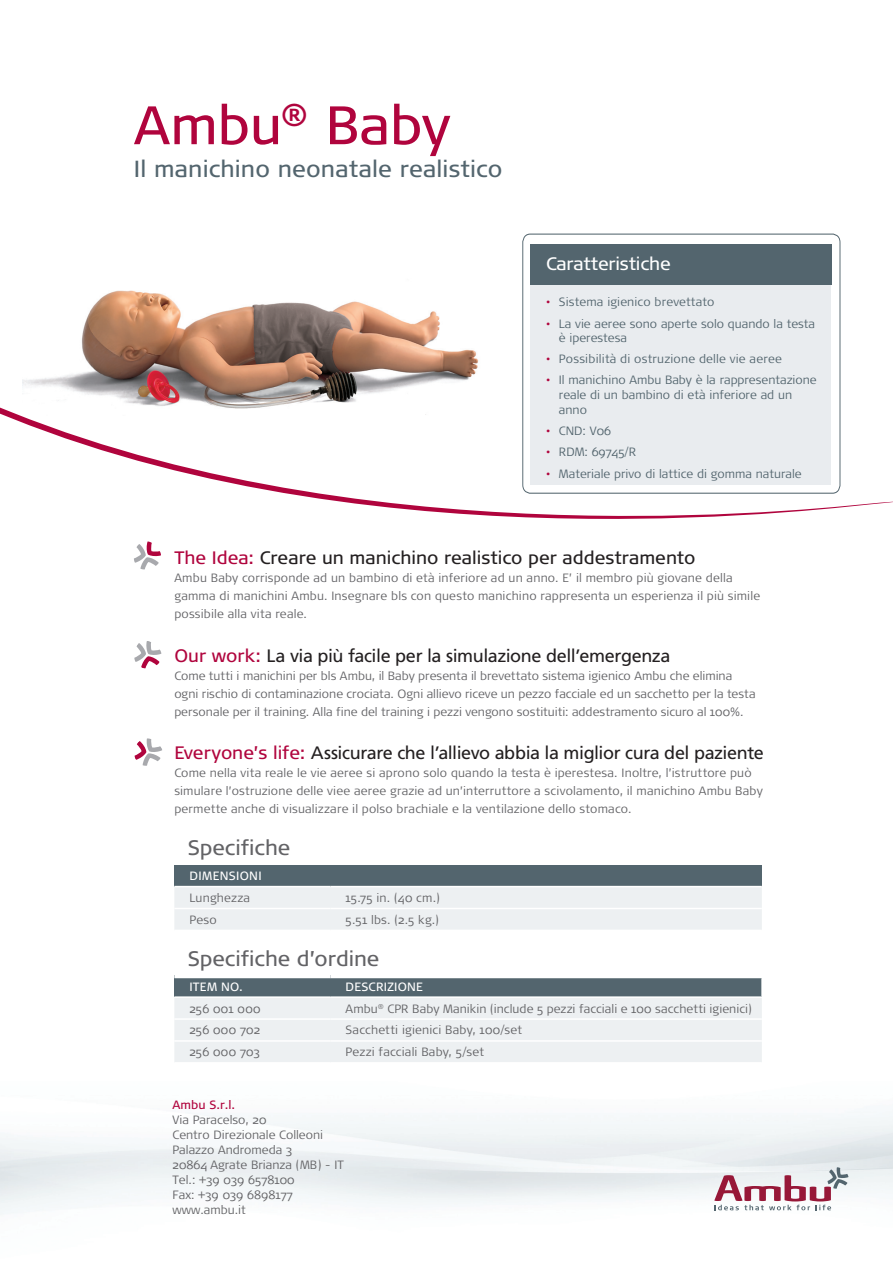
<style>
.page{position:relative;width:893px;height:1263px;background:#fff}
.page>*{position:absolute;margin:0;border:0;box-sizing:border-box;transform-origin:0 0}
.t1{font:54px "Signa OT";letter-spacing:-.01em;color:#b0043d}
.t2{font:23.25px "Signa OT";letter-spacing:.005em;color:#53656e}
.t3{font:21px "Signa OT";letter-spacing:-.005em;color:#636366}
.t4{font:18px "Frutiger";letter-spacing:-.025em;color:#231f20}
.t5{font:18px "Signa OT";color:#231f20}
.t6{font:18px "Signa OT";letter-spacing:-.01em;color:#fff}
.t7{font:300 12px/18px "Signa OT";letter-spacing:.01em;color:#636366}
.t8{font:300 12px/15px "Signa OT";color:#53656e}
.t9{font:12px "Signa OT";letter-spacing:.025em;color:#fff}
.t10{font:12px "Signa OT";color:#b0043d}
.s1{color:#b0043d}
.s2{font-family:"Signa OT";color:#b0043d}
</style>
<div class="page">
<img style="left:0;top:1112px;width:893px;height:103px">
<svg style="left:134px;top:541px;width:27px;height:28px"></svg>
<svg style="left:134px;top:641px;width:27px;height:27px"></svg>
<svg style="left:135px;top:738px;width:27px;height:28px"></svg>
<svg style="left:714px;top:1167px;width:134px;height:43px"></svg>
<img style="left:22px;top:290px;width:457px;height:112px">
<svg style="left:0;top:402px;width:893px;height:117px"></svg>
<div style="left:530px;top:270px;width:301px;height:215px;background:#e9ecef"></div>
<div style="left:530px;top:244px;width:302px;height:41px;background:#53656e"></div>
<div style="left:523px;top:234px;width:317px;height:259px;border:1px solid #53656e;border-radius:8px"></div>
<div style="left:174px;top:865px;width:588px;height:21px;background:#53656e"></div>
<div style="left:174px;top:887px;width:588px;height:43px;background:#edf0f2"></div>
<hr style="left:331px;top:908px;width:431px;height:1px;background:#fff">
<hr style="left:174px;top:908px;width:157px;height:1px;background:#fff">
<svg style="left:174px;top:978px;width:588px;height:84px;background:#cad1d4"></svg>
<hr style="left:174px;top:996px;width:157px;height:2px;background:#fff">
<hr style="left:331px;top:996px;width:431px;height:2px;background:#fff">
<hr style="left:174px;top:1018px;width:157px;height:2px;background:#fff">
<hr style="left:331px;top:1018px;width:431px;height:2px;background:#fff">
<hr style="left:174px;top:1040px;width:157px;height:2px;background:#fff">
<h1 class="t1" style="left:134px;top:94px;width:318px">Ambu<sup>®</sup> Baby</h1>
<h2 class="t2" style="left:134px;top:156px;width:370px">Il manichino neonatale realistico</h2>
<h3 class="t6" style="left:546px;top:253px;width:126px">Caratteristiche</h3>
<p class="t8" style="left:546px;top:295px;width:170px"><span class="s1">•</span> Sistema igienico brevettato</p>
<p class="t8" style="left:559px;top:316px;width:258px;line-height:14.5px;text-indent:-13px"><span class="s1">•</span> La vie aeree sono aperte solo quando la testa è iperestesa</p>
<p class="t8" style="left:546px;top:352px;width:237px"><span class="s1">•</span> Possibilità di ostruzione delle vie aeree</p>
<p class="t8" style="left:559px;top:372px;width:259px;text-indent:-13px"><span class="s1">•</span> Il manichino Ambu Baby è la rappresentazione reale di un bambino di età inferiore ad un anno</p>
<p class="t8" style="left:546px;top:423px;width:66px"><span class="s1">•</span> CND: V06</p>
<p class="t8" style="left:546px;top:445px;width:91px"><span class="s1">•</span> RDM: 69745/R</p>
<p class="t8" style="left:546px;top:466px;width:257px"><span class="s1">•</span> Materiale privo di lattice di gomma naturale</p>
<h3 class="t5" style="left:174px;top:548px;width:523px"><span class="s1">The Idea:</span> Creare un manichino realistico per addestramento</h3>
<p class="t7" style="left:174px;top:569px;width:587px">Ambu Baby corrisponde ad un bambino di età inferiore ad un anno. E’ il membro più giovane della gamma di manichini Ambu. Insegnare bls con questo manichino rappresenta un esperienza il più simile possibile alla vita reale.</p>
<h3 class="t4" style="left:174px;top:645px;width:498px"><span class="s2">Our work:</span> La via più facile per la simulazione dell’emergenza</h3>
<p class="t7" style="left:174px;top:666px;width:583px">Come tutti i manichini per bls Ambu, il Baby presenta il brevettato sistema igienico Ambu che elimina ogni rischio di contaminazione crociata. Ogni allievo riceve un pezzo facciale ed un sacchetto per la testa personale per il training. Alla fine del training i pezzi vengono sostituiti: addestramento sicuro al 100%.</p>
<h3 class="t4" style="left:174px;top:742px;width:591px"><span class="s2">Everyone’s life:</span> Assicurare che l’allievo abbia la miglior cura del paziente</h3>
<p class="t7" style="left:174px;top:764px;width:590px">Come nella vita reale le vie aeree si aprono solo quando la testa è iperestesa. Inoltre, l’istruttore può simulare l’ostruzione delle viee aeree grazie ad un’interruttore a scivolamento, il manichino Ambu Baby permette anche di visualizzare il polso brachiale e la ventilazione dello stomaco.</p>
<h3 class="t3" style="left:188px;top:836px;width:104px">Specifiche</h3>
<p class="t9" style="left:189px;top:869px;width:72px">Dimensioni</p>
<p class="t7" style="left:189px;top:889px;width:62px">Lunghezza</p>
<p class="t7" style="left:346px;top:889px;width:96px">15.75 in. (40 cm.)</p>
<p class="t7" style="left:189px;top:911px;width:29px">Peso</p>
<p class="t7" style="left:346px;top:911px;width:95px">5.51 lbs. (2.5 kg.)</p>
<h3 class="t3" style="left:188px;top:946px;width:193px">Specifiche d’ordine</h3>
<p class="t9" style="left:189px;top:979px;width:55px">ITEM NO.</p>
<p class="t9" style="left:346px;top:979px;width:79px">DESCRIZION E</p>
<p class="t7" style="left:189px;top:999px;width:73px">256 001 000</p>
<p class="t7" style="left:346px;top:999px;width:408px">Ambu<sup>®</sup> CPR Baby Manikin (include 5 pezzi facciali e 100 sacchetti igienici)</p>
<p class="t7" style="left:189px;top:1021px;width:72px">256 000 702</p>
<p class="t7" style="left:346px;top:1021px;width:178px">Sacchetti igienici Baby, 100/set</p>
<p class="t7" style="left:189px;top:1043px;width:72px">256 000 703</p>
<p class="t7" style="left:346px;top:1043px;width:140px">Pezzi facciali Baby, 5/set</p>
<p class="t10" style="left:173px;top:1098px;width:64px">Ambu S.r.l.</p>
<p class="t7" style="left:173px;top:1112px;width:173px;line-height:15px">Via Paracelso, 20<br>Centro Direzionale Colleoni<br>Palazzo Andromeda 3<br>20864 Agrate Brianza (MB) - IT<br>Tel.: +39 039 6578100<br>Fax: +39 039 6898177 www.ambu.it</p>
</div>
